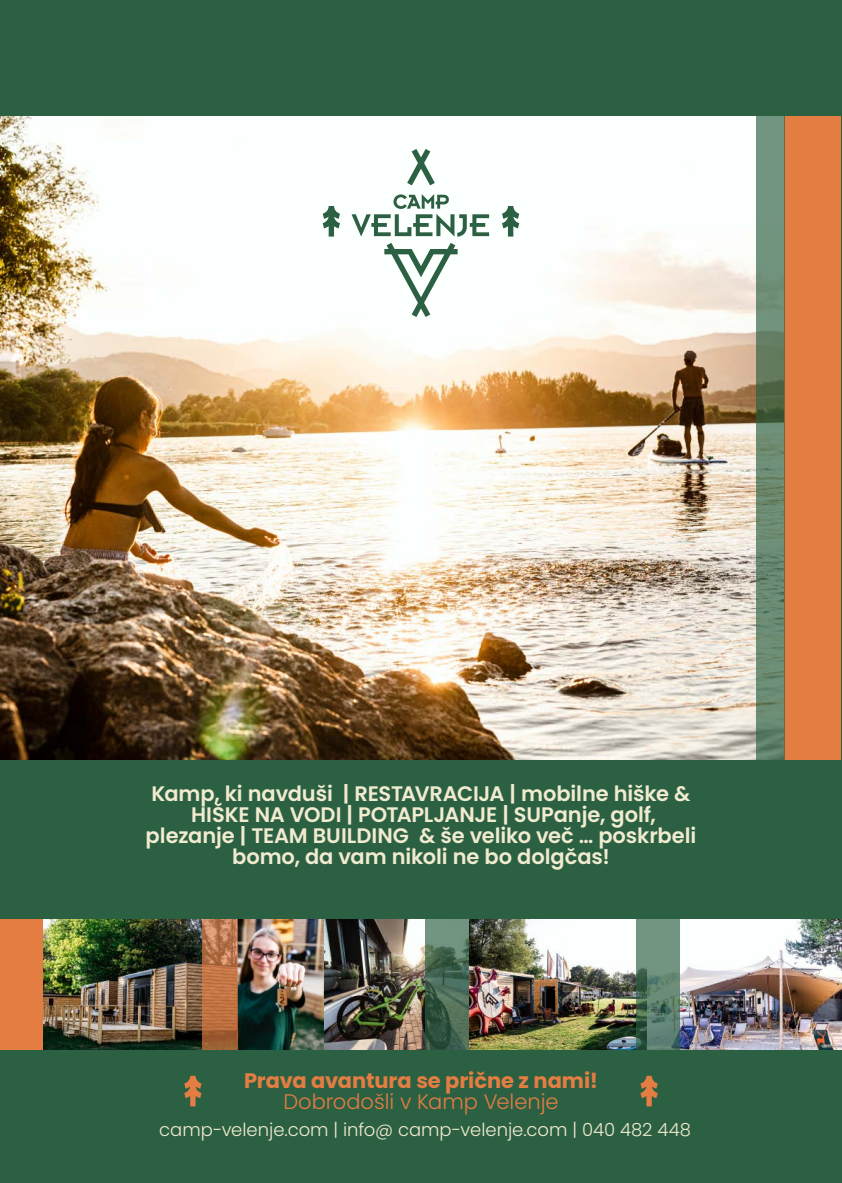
<style>
.page{position:relative;width:842px;height:1183px;background:#fff}
.page>*{position:absolute;margin:0;border:0;box-sizing:border-box;transform-origin:0 0}
.t1{font:600 21px/21px "Poppins";letter-spacing:-.005em;color:#f1ebd0;text-align:center}
.t2{font:700 21px "Poppins";letter-spacing:-.005em;color:#e37d42}
.t3{font:300 21px "Poppins";color:#e37d42}
.t4{font:300 18px "Poppins";color:#f1ebd0}
</style>
<div class="page">
<div style="left:0;top:0;width:842px;height:1182px;background:#2c6042"></div>
<img style="left:0;top:116px;width:757px;height:643px">
<div style="left:785px;top:116px;width:56px;height:643px;background:#e37d42"></div>
<svg style="left:757px;top:116px;width:28px;height:643px;background:#698870"></svg>
<img style="left:43px;top:919px;width:798px;height:129px">
<svg style="left:636px;top:919px;width:43px;height:129px;background:#5f836f"></svg>
<svg style="left:425px;top:919px;width:43px;height:129px"></svg>
<svg style="left:202px;top:919px;width:36px;height:129px;background:#ba7246"></svg>
<div style="left:0;top:918px;width:43px;height:130px;background:#e37d42"></div>
<svg style="left:323px;top:149px;width:196px;height:168px;background:#e2ebe7"></svg>
<svg style="left:184px;top:1075px;width:17px;height:31px"></svg>
<svg style="left:640px;top:1075px;width:18px;height:31px"></svg>
<p class="t1" style="left:146px;top:782px;width:552px">Kamp, ki navduši | RESTAVRACIJA | mobilne hiške &amp; HIŠKE NA VODI | POTAPLJANJE | SUPanje, golf, plezanje | TEAM BUILDING &amp; še veliko več … poskrbeli bomo, da vam nikoli ne bo dolgčas!</p>
<p class="t2" style="left:244px;top:1068px;width:355px">Prava avantura se prične z nami!</p>
<p class="t3" style="left:283px;top:1089px;width:277px">Dobrodošli v Kamp Velenje</p>
<p class="t4" style="left:159px;top:1119px;width:533px">camp-velenje.com | info@ camp-velenje.com | 040 482 448</p>
</div>
